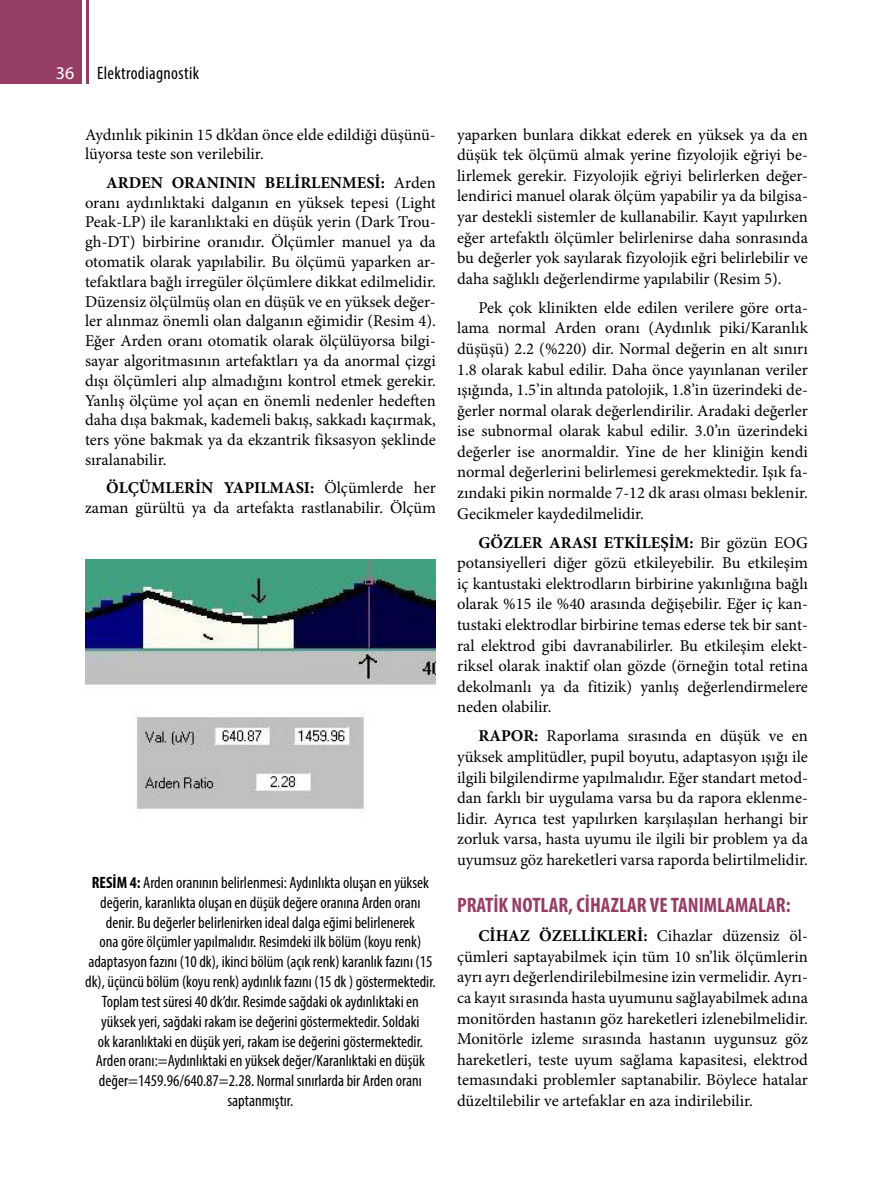
<style>
.page{position:relative;width:893px;height:1191px;background:#fff}
.page>*{position:absolute;margin:0;border:0;box-sizing:border-box;transform-origin:0 0}
.t1{font:700 condensed 21px "Myriad Pro";color:#963d66}
.t2{font:condensed 18px "Myriad Pro";letter-spacing:.02em;color:#000}
.t3{font:18px "Myriad Pro";color:#fff}
.t4{font:16.5px/20.5px "Minion Pro";color:#000;text-align:justify}
.t5{font:condensed 16.5px/19.8px "Myriad Pro";color:#000;text-align:center}
.s1{font-weight:700}
</style>
<div class="page">
<div style="left:0;top:0;width:82px;height:84px;background:#963d66"></div>
<hr style="left:86px;top:0;width:3px;height:84px;background:#963d66">
<img style="left:85px;top:559px;width:351px;height:250px">
<p class="t3" style="left:56px;top:61px;width:20px">36</p>
<p class="t2" style="left:97px;top:62px;width:103px">Elektrodiagnostik</p>
<p class="t4" style="left:85px;top:124px;width:352px;line-height:19.8px">Aydınlık pikinin 15 dk’dan önce elde edildiği düşünü&shy;lüyorsa teste son verilebilir.</p>
<p class="t4" style="left:85px;top:173px;width:352px;line-height:19.8px;text-indent:21px"><span class="s1">ARDEN ORANININ BELİRLENMESİ:</span> Arden oranı aydınlıktaki dalganın en yüksek tepesi (Light Peak-LP) ile karanlıktaki en düşük yerin (Dark Trou&shy;gh-DT) birbirine oranıdır. Ölçümler manuel ya da otomatik olarak yapılabilir. Bu ölçümü yaparken ar&shy;tefaktlara bağlı irregüler ölçümlere dikkat edilmelidir.<br>Düzensiz ölçülmüş olan en düşük ve en yüksek değer&shy;ler alınmaz önemli olan dalganın eğimidir (Resim 4).<br>Eğer Arden oranı otomatik olarak ölçülüyorsa bilgi&shy;sayar algoritmasının artefaktları ya da anormal çizgi dışı ölçümleri alıp almadığını kontrol etmek gerekir.<br>Yanlış ölçüme yol açan en önemli nedenler hedeften daha dışa bakmak, kademeli bakış, sakkadı kaçırmak, ters yöne bakmak ya da ekzantrik fiksasyon şeklinde sıralanabilir.</p>
<p class="t4" style="left:85px;top:478px;width:352px;line-height:19.8px;text-align:right"><span class="s1">ÖLÇÜMLERİN YAPILMASI:</span> Ölçümlerde her zaman gürültü ya da artefakta rastlanabilir. Ölçüm</p>
<p class="t5" style="left:85px;top:872px;width:352px"><span class="s1">RESİM 4:</span> Arden oranının belirlenmesi: Aydınlıkta oluşan en yüksek değerin, karanlıkta oluşan en düşük değere oranına Arden oranı denir. Bu değerler belirlenirken ideal dalga eğimi belirlenerek<br>ona göre ölçümler yapılmalıdır. Resimdeki ilk bölüm (koyu renk) adaptasyon fazını (10 dk), ikinci bölüm (açık renk) karanlık fazını (15 dk), üçüncü bölüm (koyu renk) aydınlık fazını (15 dk ) göstermektedir.<br>Toplam test süresi 40 dk’dır. Resimde sağdaki ok aydınlıktaki en yüksek yeri, sağdaki rakam ise değerini göstermektedir. Soldaki<br>ok karanlıktaki en düşük yeri, rakam ise değerini göstermektedir.<br>Arden oranı:=Aydınlıktaki en yüksek değer/Karanlıktaki en düşük değer=1459.96/640.87=2.28. Normal sınırlarda bir Arden oranı saptanmıştır.</p>
<p class="t4" style="left:457px;top:124px;width:352px">yaparken bunlara dikkat ederek en yüksek ya da en düşük tek ölçümü almak yerine fizyolojik eğriyi be&shy;lirlemek gerekir. Fizyolojik eğriyi belirlerken değer&shy;lendirici manuel olarak ölçüm yapabilir ya da bilgisa&shy;yar destekli sistemler de kullanabilir. Kayıt yapılırken eğer artefaktlı ölçümler belirlenirse daha sonrasında bu değerler yok sayılarak fizyolojik eğri belirlebilir ve daha sağlıklı değerlendirme yapılabilir (Resim 5).</p>
<p class="t4" style="left:457px;top:297px;width:352px;text-indent:21px">Pek çok klinikten elde edilen verilere göre orta&shy;lama normal Arden oranı (Aydınlık piki/Karanlık düşüşü) 2.2 (%220) dir. Normal değerin en alt sınırı 1.8 olarak kabul edilir. Daha önce yayınlanan veriler ışığında, 1.5’in altında patolojik, 1.8’in üzerindeki de&shy;ğerler normal olarak değerlendirilir. Aradaki değerler ise subnormal olarak kabul edilir. 3.0’ın üzerindeki değerler ise anormaldir. Yine de her kliniğin kendi normal değerlerini belirlemesi gerekmektedir. Işık fa&shy;zındaki pikin normalde 7-12 dk arası olması beklenir.<br>Gecikmeler kaydedilmelidir.</p>
<p class="t4" style="left:457px;top:532px;width:352px;text-indent:21px"><span class="s1">GÖZLER ARASI ETKİLEŞİM:</span> Bir gözün EOG potansiyelleri diğer gözü etkileyebilir. Bu etkileşim iç kantustaki elektrodların birbirine yakınlığına bağlı olarak %15 ile %40 arasında değişebilir. Eğer iç kan&shy;tustaki elektrodlar birbirine temas ederse tek bir sant&shy;ral elektrod gibi davranabilirler. Bu etkileşim elekt&shy;riksel olarak inaktif olan gözde (örneğin total retina dekolmanlı ya da fitizik) yanlış değerlendirmelere neden olabilir.</p>
<p class="t4" style="left:457px;top:726px;width:352px;text-indent:21px"><span class="s1">RAPOR:</span> Raporlama sırasında en düşük ve en yüksek amplitüdler, pupil boyutu, adaptasyon ışığı ile ilgili bilgilendirme yapılmalıdır. Eğer standart metod&shy;dan farklı bir uygulama varsa bu da rapora eklenme&shy;lidir. Ayrıca test yapılırken karşılaşılan herhangi bir zorluk varsa, hasta uyumu ile ilgili bir problem ya da uyumsuz göz hareketleri varsa raporda belirtilmelidir.</p>
<p class="t1" style="left:457px;top:892px;width:335px">PRATİK NOTLAR, CİHAZLAR VE TANIMLAMALAR:</p>
<p class="t4" style="left:457px;top:925px;width:352px;text-indent:21px"><span class="s1">CİHAZ ÖZELLİKLERİ:</span> Cihazlar düzensiz öl&shy;çümleri saptayabilmek için tüm 10 sn’lik ölçümlerin ayrı ayrı değerlendirilebilmesine izin vermelidir. Ayrı&shy;ca kayıt sırasında hasta uyumunu sağlayabilmek adına monitörden hastanın göz hareketleri izlenebilmelidir.<br>Monitörle izleme sırasında hastanın uygunsuz göz hareketleri, teste uyum sağlama kapasitesi, elektrod temasındaki problemler saptanabilir. Böylece hatalar düzeltilebilir ve artefaklar en aza indirilebilir.</p>
</div>
